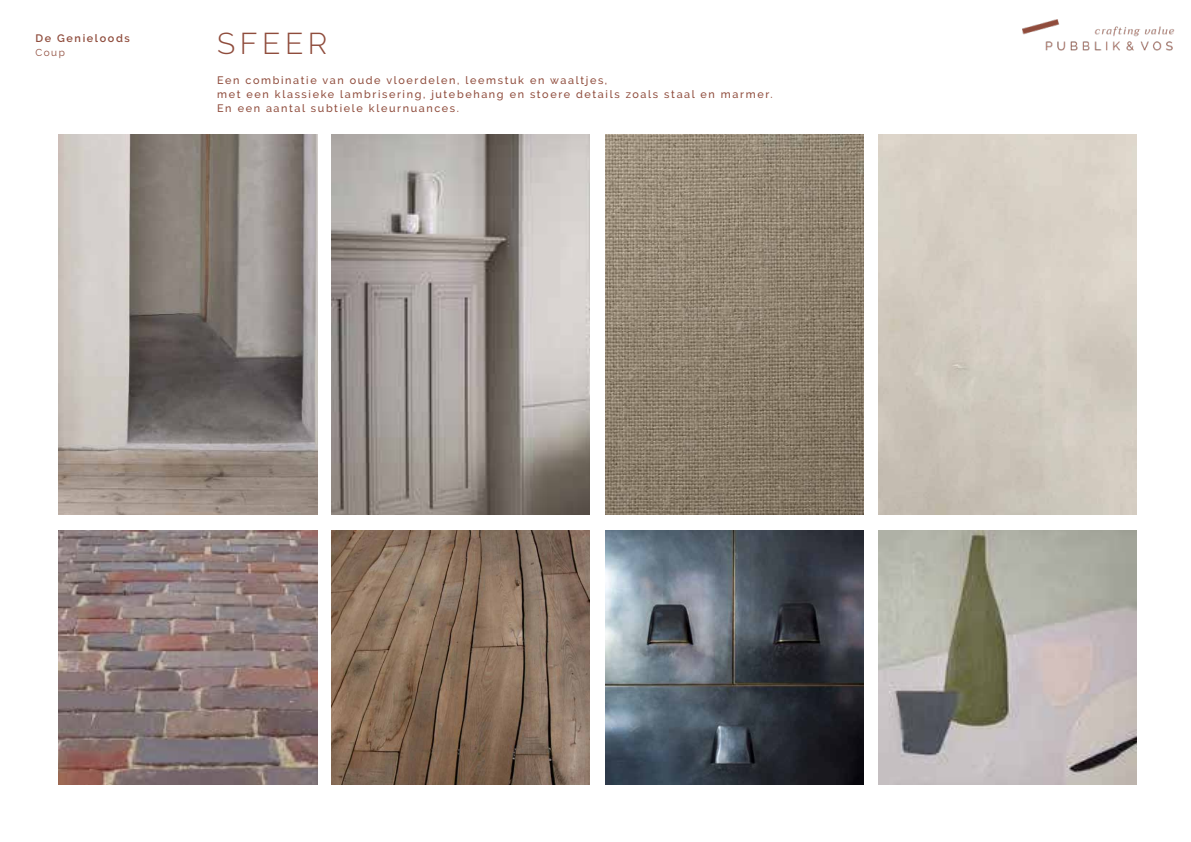
<style>
.page{position:relative;width:1191px;height:842px;background:#fff}
.page>*{position:absolute;margin:0;border:0;box-sizing:border-box;transform-origin:0 0}
.t1{font:300 30px "Raleway";letter-spacing:.15em;color:#8f4c3c}
.t2{font:500 10.8px/14px "Raleway";letter-spacing:.15em;color:#8f4c3c}
.t3{font:600 10.8px "Raleway";letter-spacing:.15em;color:#8f4c3c}
.t4{font:10px "Raleway";color:#8f4c3c}
</style>
<div class="page">
<img style="left:605px;top:531px;width:258px;height:253px">
<img style="left:605px;top:135px;width:258px;height:380px">
<img style="left:59px;top:135px;width:258px;height:380px">
<img style="left:1022px;top:19px;width:153px;height:32px">
<img style="left:59px;top:531px;width:258px;height:254px">
<img style="left:332px;top:531px;width:258px;height:254px">
<img style="left:331px;top:135px;width:258px;height:380px">
<img style="left:879px;top:531px;width:257px;height:254px">
<p class="t3" style="left:35px;top:32px;width:96px">De Genieloods</p>
<p class="t4" style="left:35px;top:47px;width:31px">Coup</p>
<h1 class="t1" style="left:217px;top:26px;width:112px">SFEER</h1>
<p class="t2" style="left:217px;top:73px;width:557px">Een combinatie van oude vloerdelen, leemstuk en waaltjes,<br>met een klassieke lambrisering, jutebehang en stoere details zoals staal en marmer.<br>En een aantal subtiele kleurnuances.</p>
</div>
